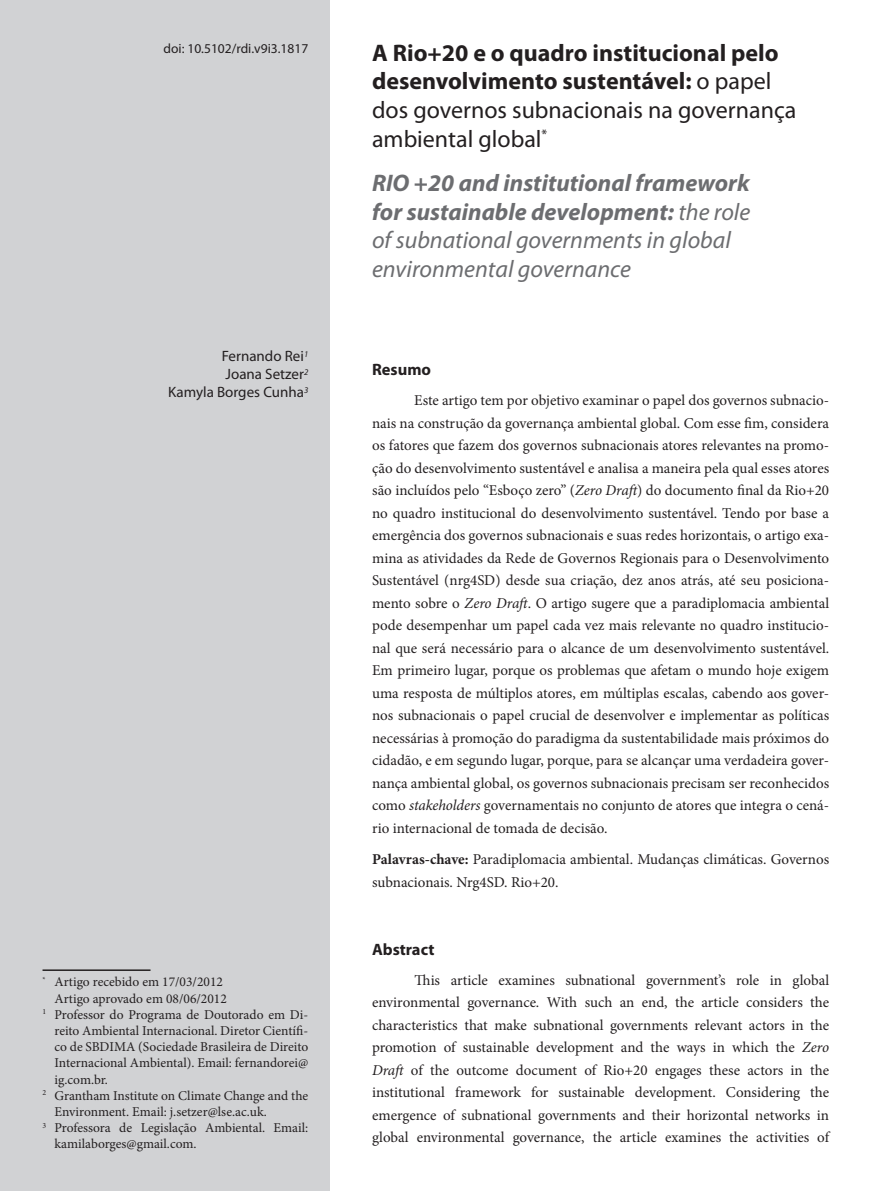
<style>
.page{position:relative;width:893px;height:1191px;background:#fff}
.page>*{position:absolute;margin:0;border:0;box-sizing:border-box;transform-origin:0 0}
.t1{font:italic 24px/28.8px "Myriad Pro";color:#6c6d70}
.t2{font:700 24px/28.8px "Myriad Pro";color:#231f20}
.t3{font:700 16.5px "Myriad Pro";color:#231f20}
.t4{font:15px/22.5px "Minion Pro";color:#231f20;text-align:justify}
.t5{font:15px/18px "Myriad Pro";color:#231f20;text-align:right}
.t6{font:13.5px "Minion Pro";color:#231f20}
.t7{font:13.5px "Myriad Pro";color:#231f20}
.s1{font-weight:400}
.s2{font-weight:700}
.s3{font-style:italic}
</style>
<div class="page">
<div style="left:0;top:0;width:330px;height:1191px;background:#d1d2d4"></div>
<hr style="left:43px;top:969px;width:108px;height:2px;background:#231f20">
<p class="t7" style="left:164px;top:40px;width:146px">doi: 10.5102/rdi.v9i3.1817</p>
<h1 class="t2" style="left:372px;top:37px;width:426px">A Rio+20 e o quadro institucional pelo desenvolvimento sustentável: <span class="s1">o papel dos governos subnacionais na governança ambiental global</span><sup>*</sup></h1>
<h1 class="t1" style="left:372px;top:168px;width:380px"><span class="s2">RIO +20 and institutional framework for sustainable development:</span> the role of subnational governments in global environmental governance</h1>
<p class="t5" style="left:168px;top:347px;width:142px">Fernando Rei<sup>1<br></sup>Joana Setzer<sup>2<br></sup>Kamyla Borges Cunha<sup>3</sup></p>
<p class="t6" style="left:43px;top:973px;width:182px"><sup>*</sup> Artigo recebido em 17/03/2012</p>
<p class="t6" style="left:55px;top:989px;width:174px">Artigo aprovado em 08/06/2012</p>
<p class="t6" style="left:43px;top:1005px;width:267px"><sup>1</sup> Professor do Programa de Doutorado em Di-</p>
<p class="t6" style="left:55px;top:1021px;width:255px">reito Ambiental Internacional. Diretor Científi-</p>
<p class="t6" style="left:55px;top:1037px;width:255px">co de SBDIMA (Sociedade Brasileira de Direito</p>
<p class="t6" style="left:55px;top:1054px;width:255px">Internacional Ambiental). Email: fernandorei@</p>
<p class="t6" style="left:55px;top:1070px;width:55px">ig.com.br.</p>
<p class="t6" style="left:43px;top:1086px;width:267px"><sup>2</sup> Grantham Institute on Climate Change and the</p>
<p class="t6" style="left:55px;top:1102px;width:214px">Environment. Email: j.setzer@lse.ac.uk.</p>
<p class="t6" style="left:43px;top:1118px;width:267px"><sup>3</sup> Professora de Legislação Ambiental. Email:</p>
<p class="t6" style="left:55px;top:1135px;width:144px">kamilaborges@gmail.com.</p>
<p class="t3" style="left:372px;top:359px;width:60px">Resumo</p>
<p class="t4" style="left:372px;top:389px;width:459px;text-indent:42px">Este artigo tem por objetivo examinar o papel dos governos subnacio&shy;nais na construção da governança ambiental global. Com esse fim, considera os fatores que fazem dos governos subnacionais atores relevantes na promo&shy;ção do desenvolvimento sustentável e analisa a maneira pela qual esses atores são incluídos pelo “Esboço zero” (<span class="s3">Zero Draft</span>) do documento final da Rio+20 no quadro institucional do desenvolvimento sustentável. Tendo por base a emergência dos governos subnacionais e suas redes horizontais, o artigo exa&shy;mina as atividades da Rede de Governos Regionais para o Desenvolvimento Sustentável (nrg4SD) desde sua criação, dez anos atrás, até seu posiciona&shy;mento sobre o <span class="s3">Zero Draft</span>. O artigo sugere que a paradiplomacia ambiental pode desempenhar um papel cada vez mais relevante no quadro institucio&shy;nal que será necessário para o alcance de um desenvolvimento sustentável.<br>Em primeiro lugar, porque os problemas que afetam o mundo hoje exigem uma resposta de múltiplos atores, em múltiplas escalas, cabendo aos gover&shy;nos subnacionais o papel crucial de desenvolver e implementar as políticas necessárias à promoção do paradigma da sustentabilidade mais próximos do cidadão, e em segundo lugar, porque, para se alcançar uma verdadeira gover&shy;nança ambiental global, os governos subnacionais precisam ser reconhecidos como <span class="s3">stakeholders</span> governamentais no conjunto de atores que integra o cená&shy;rio internacional de tomada de decisão.</p>
<p class="t4" style="left:372px;top:848px;width:459px"><span class="s2">Palavras-chave:</span> Paradiplomacia ambiental. Mudanças climáticas. Governos subnacionais. Nrg4SD. Rio+20.</p>
<p class="t3" style="left:372px;top:938px;width:64px">Abstract</p>
<p class="t4" style="left:372px;top:968px;width:459px;text-indent:43px">This article examines subnational government’s role in global environmental governance. With such an end, the article considers the characteristics that make subnational governments relevant actors in the promotion of sustainable development and the ways in which the <span class="s3">Zero Draft</span> of the outcome document of Rio+20 engages these actors in the institutional framework for sustainable development. Considering the emergence of subnational governments and their horizontal networks in global environmental governance, the article examines the activities of</p>
</div>
